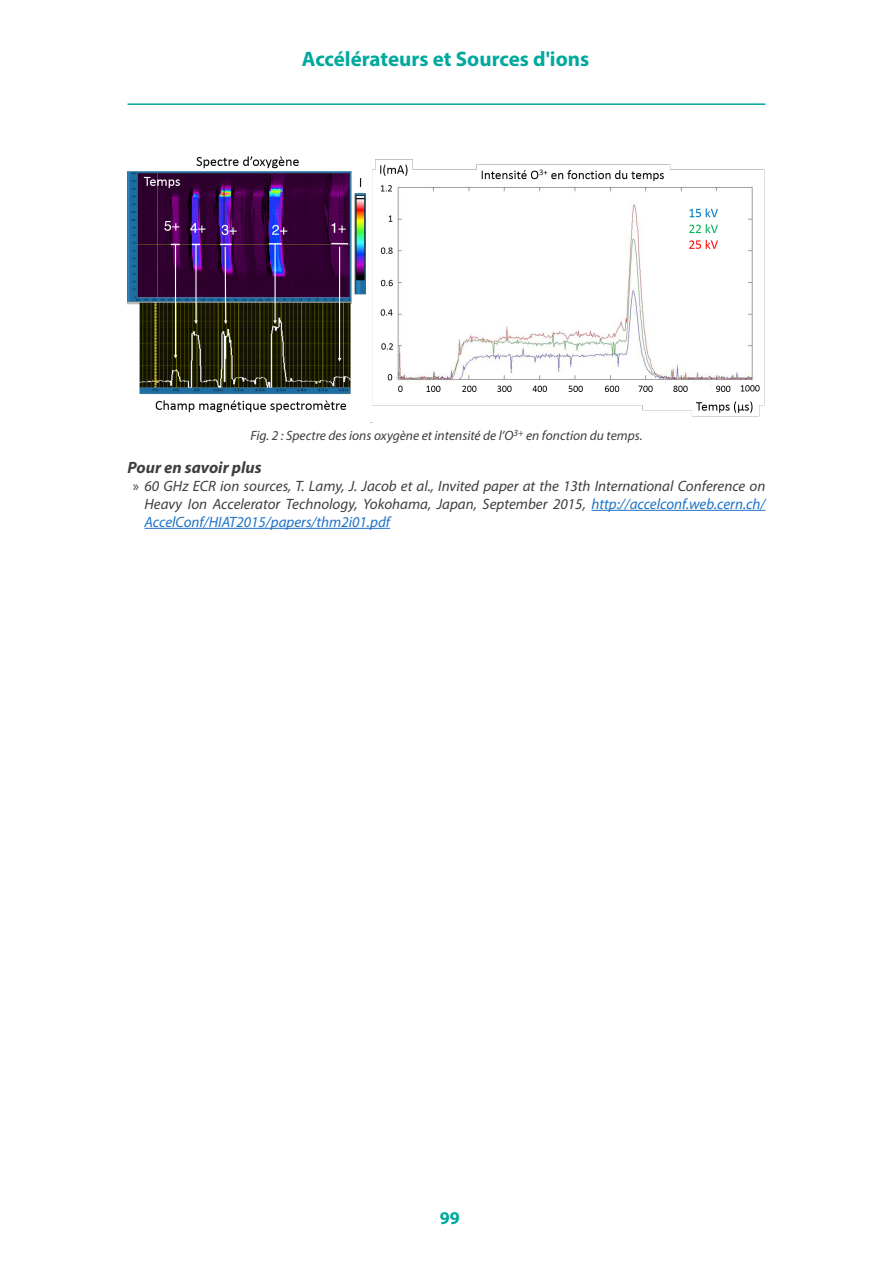
<style>
.page{position:relative;width:893px;height:1263px;background:#fff}
.page>*{position:absolute;margin:0;border:0;box-sizing:border-box;transform-origin:0 0}
.t1{font:700 21px "Myriad Pro";color:#00a99d}
.t2{font:700 18px "Myriad Pro";color:#00a99d}
.Pour_en_savoir_plu{font:italic 700 16.5px "Myriad Pro";color:#3e3e3f}
.t3{font:italic 15px/18px "Myriad Pro";color:#3e3e3f;text-align:justify}
.t4{font:italic 13.5px "Myriad Pro";color:#3e3e3f}
.s1{font-style:normal}
.s2{color:#1e72c7}
</style>
<div class="page">
<hr style="left:128px;top:103px;width:637px;height:2px;background:#00a99d">
<hr style="left:591px;top:510px;width:174px;height:1px;background:#1e72c7">
<hr style="left:145px;top:528px;width:245px;height:1px;background:#1e72c7">
<img style="left:128px;top:156px;width:238px;height:257px">
<img style="left:372px;top:159px;width:393px;height:258px">
<h1 class="t1" style="left:302px;top:46px;width:289px">Accélérateurs et Sources d'ions</h1>
<p class="t4" style="left:250px;top:427px;width:394px">Fig. 2 : Spectre des ions oxygène et intensité de l’O<sup>3+</sup> en fonction du temps.</p>
<p class="Pour_en_savoir_plu" style="left:128px;top:456px;width:136px">Pour en savoir plus</p>
<p class="t3" style="left:145px;top:476px;width:622px;text-indent:-12px"><span class="s1">»</span> 60 GHz ECR ion sources, T. Lamy, J. Jacob et al., Invited paper at the 13th International Conference on Heavy Ion Accelerator Technology, Yokohama, Japan, September 2015, <span class="s2">http://accelconf.web.cern.ch/ AccelConf/HIAT2015/papers/thm2i01.pdf</span></p>
<p class="t2" style="left:440px;top:1206px;width:21px">99</p>
</div>
